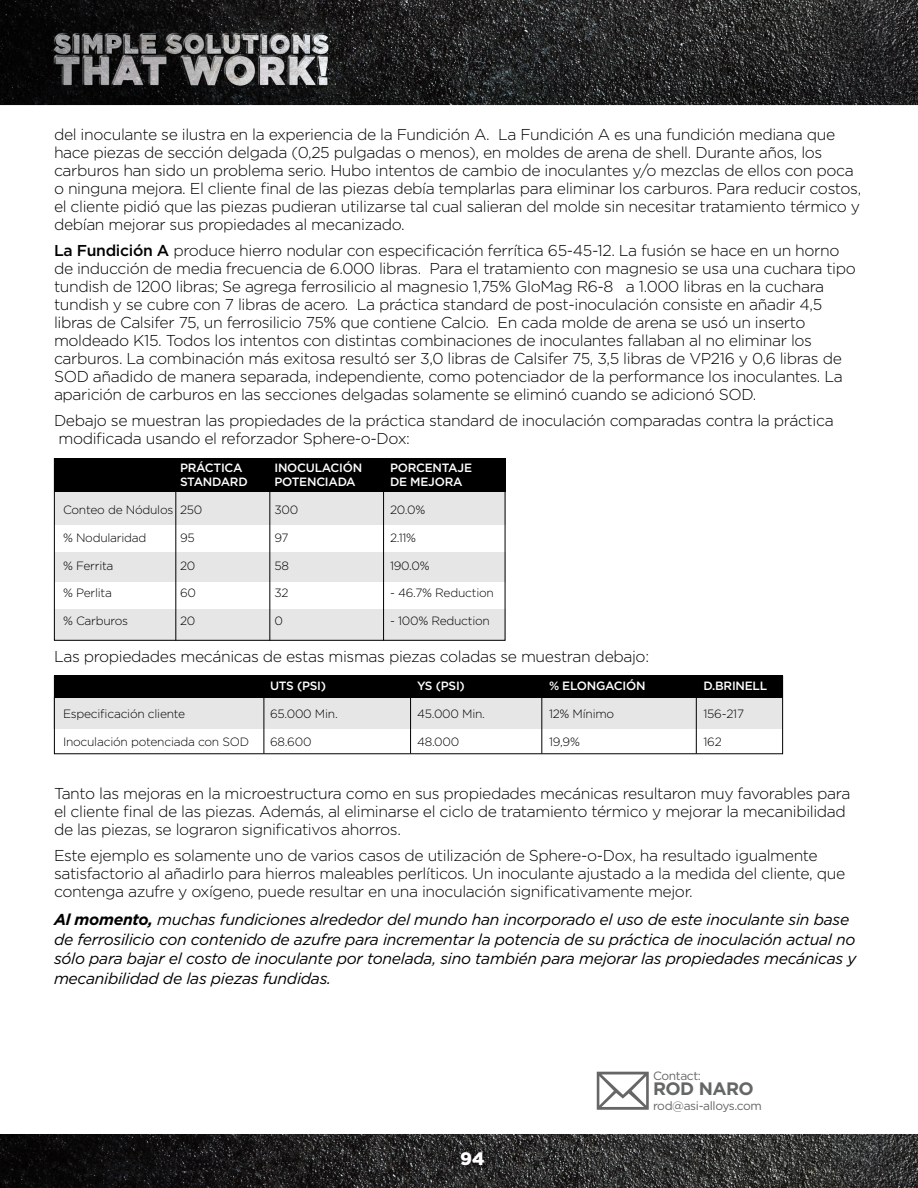
<style>
.page{position:relative;width:918px;height:1188px;background:#fff}
.page>*{position:absolute;margin:0;border:0;box-sizing:border-box;transform-origin:0 0}
.t1{font:700 18px "Gotham";letter-spacing:-.03em;color:#656666}
.t2{font:900 18px "Gotham";color:#fff}
.t3{font:300 15.75px/18px "Gotham";letter-spacing:-.025em;color:#000}
.t4{font:italic 15.75px/19.8px "Gotham";letter-spacing:-.02em;color:#000}
.t5{font:300 12px "Gotham";letter-spacing:-.02em;color:#000}
.t6{font:500 12px "Gotham";letter-spacing:-.02em;color:#fff}
.t7{font:12px "Gotham";letter-spacing:-.03em;color:#656666}
.s1{font-weight:500}
.s2{font-weight:700}
</style>
<div class="page">
<div style="left:54px;top:697px;width:729px;height:32px;background:#e6e6e6"></div>
<div style="left:54px;top:675px;width:729px;height:22px;background:#000"></div>
<div style="left:54px;top:492px;width:451px;height:33px;background:#e6e6e6"></div>
<div style="left:54px;top:552px;width:451px;height:30px;background:#e6e6e6"></div>
<div style="left:54px;top:609px;width:451px;height:32px;background:#e6e6e6"></div>
<div style="left:54px;top:458px;width:451px;height:33px;background:#000"></div>
<img style="left:0;top:1134px;width:918px;height:54px">
<img style="left:0;top:0;width:918px;height:106px">
<div style="left:461px;top:1151px;width:30px;height:19px;background:#000;opacity:.4"></div>
<div style="left:54px;top:458px;width:451px;height:183px;border:1px solid #000"></div>
<hr style="left:175px;top:489px;width:1px;height:152px;background:#000">
<hr style="left:269px;top:489px;width:1px;height:152px;background:#000">
<hr style="left:383px;top:489px;width:1px;height:152px;background:#000">
<svg style="left:597px;top:1072px;width:52px;height:38px"></svg>
<div style="left:54px;top:676px;width:729px;height:78px;border:1px solid #000"></div>
<hr style="left:264px;top:694px;width:1px;height:59px;background:#000">
<hr style="left:410px;top:694px;width:1px;height:59px;background:#000">
<hr style="left:541px;top:694px;width:1px;height:59px;background:#000">
<hr style="left:696px;top:694px;width:1px;height:59px;background:#000">
<p class="t3" style="left:54px;top:125px;width:809px">del inoculante se ilustra en la experiencia de la Fundición A. La Fundición A es una fundición mediana que hace piezas de sección delgada (0,25 pulgadas o menos), en moldes de arena de shell. Durante años, los carburos han sido un problema serio. Hubo intentos de cambio de inoculantes y/o mezclas de ellos con poca o ninguna mejora. El cliente final de las piezas debía templarlas para eliminar los carburos. Para reducir costos, el cliente pidió que las piezas pudieran utilizarse tal cual salieran del molde sin necesitar tratamiento térmico y debían mejorar sus propiedades al mecanizado.</p>
<p class="t3" style="left:54px;top:241px;width:803px"><span class="s1">La Fundición A</span> produce hierro nodular con especificación ferrítica 65-45-12. La fusión se hace en un horno de inducción de media frecuencia de 6.000 libras. Para el tratamiento con magnesio se usa una cuchara tipo tundish de 1200 libras; Se agrega ferrosilicio al magnesio 1,75% GloMag R6-8 a 1.000 libras en la cuchara tundish y se cubre con 7 libras de acero. La práctica standard de post-inoculación consiste en añadir 4,5 libras de Calsifer 75, un ferrosilicio 75% que contiene Calcio. En cada molde de arena se usó un inserto moldeado K15. Todos los intentos con distintas combinaciones de inoculantes fallaban al no eliminar los carburos. La combinación más exitosa resultó ser 3,0 libras de Calsifer 75, 3,5 libras de VP216 y 0,6 libras de SOD añadido de manera separada, independiente, como potenciador de la performance los inoculantes. La aparición de carburos en las secciones delgadas solamente se eliminó cuando se adicionó SOD.</p>
<p class="t3" style="left:54px;top:411px;width:781px">Debajo se muestran las propiedades de la práctica standard de inoculación comparadas contra la práctica modificada usando el reforzador Sphere-o-Dox:</p>
<p class="t6" style="left:180px;top:460px;width:64px">PRÁCTICA</p>
<p class="t6" style="left:274px;top:460px;width:89px">INOCULACIÓN</p>
<p class="t6" style="left:390px;top:460px;width:84px">PORCENTAJE</p>
<p class="t6" style="left:180px;top:473px;width:69px">STANDARD</p>
<p class="t6" style="left:274px;top:473px;width:83px">POTENCIADA</p>
<p class="t6" style="left:390px;top:473px;width:74px">DE MEJORA</p>
<p class="t5" style="left:63px;top:502px;width:141px">Conteo de Nódulos 250</p>
<p class="t5" style="left:274px;top:502px;width:25px">300</p>
<p class="t5" style="left:390px;top:502px;width:37px">20.0%</p>
<p class="t5" style="left:63px;top:530px;width:85px">% Nodularidad</p>
<p class="t5" style="left:180px;top:530px;width:16px">95</p>
<p class="t5" style="left:274px;top:530px;width:16px">97</p>
<p class="t5" style="left:390px;top:530px;width:28px">2.11%</p>
<p class="t5" style="left:63px;top:558px;width:52px">% Ferrita</p>
<p class="t5" style="left:180px;top:558px;width:17px">20</p>
<p class="t5" style="left:274px;top:558px;width:16px">58</p>
<p class="t5" style="left:390px;top:558px;width:41px">190.0%</p>
<p class="t5" style="left:63px;top:586px;width:50px">% Perlita</p>
<p class="t5" style="left:180px;top:586px;width:17px">60</p>
<p class="t5" style="left:274px;top:586px;width:16px">32</p>
<p class="t5" style="left:390px;top:586px;width:105px">- 46.7% Reduction</p>
<p class="t5" style="left:63px;top:614px;width:67px">% Carburos</p>
<p class="t5" style="left:180px;top:614px;width:17px">20</p>
<p class="t5" style="left:274px;top:614px;width:10px">0</p>
<p class="t5" style="left:390px;top:614px;width:101px">- 100% Reduction</p>
<p class="t3" style="left:54px;top:647px;width:597px">Las propiedades mecánicas de estas mismas piezas coladas se muestran debajo:</p>
<p class="t6" style="left:270px;top:678px;width:58px">UTS (PSI)</p>
<p class="t6" style="left:417px;top:678px;width:49px">YS (PSI)</p>
<p class="t6" style="left:549px;top:678px;width:98px">% ELONGACIÓN</p>
<p class="t6" style="left:704px;top:678px;width:65px">D.BRINELL</p>
<p class="t5" style="left:63px;top:707px;width:124px">Especificación cliente</p>
<p class="t5" style="left:270px;top:707px;width:69px">65.000 Min.</p>
<p class="t5" style="left:417px;top:707px;width:70px">45.000 Min.</p>
<p class="t5" style="left:549px;top:707px;width:67px">12% Mínimo</p>
<p class="t5" style="left:704px;top:707px;width:42px">156-217</p>
<p class="t5" style="left:63px;top:735px;width:188px">Inoculación potenciada con SOD</p>
<p class="t5" style="left:270px;top:735px;width:43px">68.600</p>
<p class="t5" style="left:417px;top:735px;width:44px">48.000</p>
<p class="t5" style="left:549px;top:735px;width:32px">19,9%</p>
<p class="t5" style="left:704px;top:735px;width:20px">162</p>
<p class="t3" style="left:54px;top:784px;width:798px">Tanto las mejoras en la microestructura como en sus propiedades mecánicas resultaron muy favorables para el cliente final de las piezas. Además, al eliminarse el ciclo de tratamiento térmico y mejorar la mecanibilidad de las piezas, se lograron significativos ahorros.</p>
<p class="t3" style="left:54px;top:846px;width:793px">Este ejemplo es solamente uno de varios casos de utilización de Sphere-o-Dox, ha resultado igualmente satisfactorio al añadirlo para hierros maleables perlíticos. Un inoculante ajustado a la medida del cliente, que contenga azufre y oxígeno, puede resultar en una inoculación significativamente mejor.</p>
<p class="t4" style="left:54px;top:909px;width:804px"><span class="s2">Al momento,</span> muchas fundiciones alrededor del mundo han incorporado el uso de este inoculante sin base de ferrosilicio con contenido de azufre para incrementar la potencia de su práctica de inoculación actual no sólo para bajar el costo de inoculante por tonelada, sino también para mejorar las propiedades mecánicas y mecanibilidad de las piezas fundidas.</p>
<p class="t2" style="left:460px;top:1146px;width:26px">94</p>
<p class="t7" style="left:653px;top:1068px;width:49px">Contact:</p>
<p class="t1" style="left:653px;top:1076px;width:102px">ROD NARO</p>
<p class="t7" style="left:653px;top:1098px;width:110px">rod@asi-alloys.com</p>
</div>
